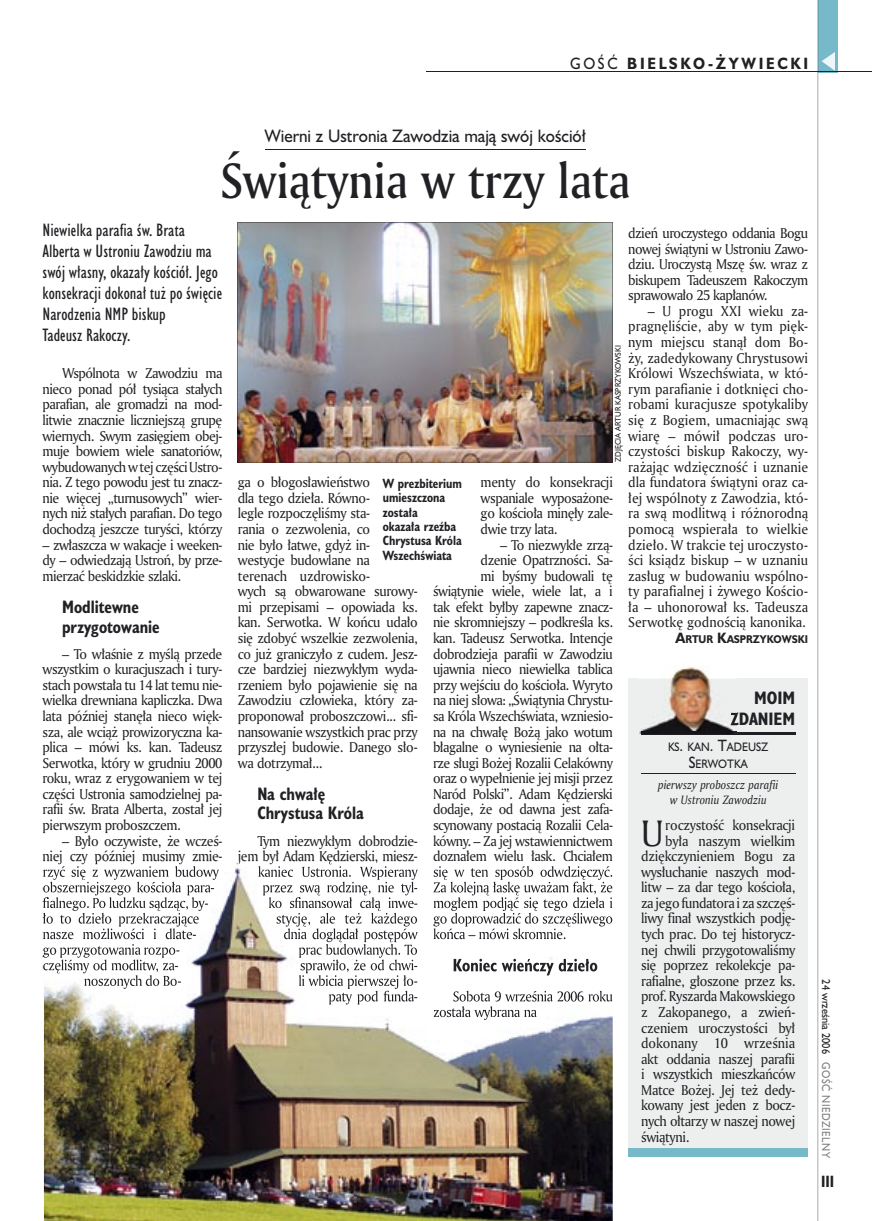
<style>
.page{position:relative;width:872px;height:1221px;background:#fff}
.page>*{position:absolute;margin:0;border:0;box-sizing:border-box;transform-origin:0 0}
.t1{font:48px "Amerigo Md PL";color:#212125;scale:.9 1}
.t2{font:35.55px "Amerigo PL";color:#212125;scale:.94 1}
.t3{font:16.5px/21px "Humanst 521 Cn PL";color:#212125}
.t4{font:700 16.5px/19.5px "Humanst 521 Cn PL";color:#212125;scale:.94 1}
.t5{font:16.5px "Humanst 521 PL";color:#212125;scale:.94 1}
.t6{font:700 16.5px/21px "Humanst 521 Cn PL";color:#212125;text-align:right}
.t7{font:700 15px "Humanst 521 PL";letter-spacing:.2em;color:#212125;scale:.9 1}
.t8{font:700 15px "Humanst 521 Cn PL";color:#212125;scale:.94 1}
.t9{font:13.8px/15.6px "Amerigo PL";letter-spacing:-.03em;color:#212125;text-align:justify;scale:.94 1}
.t10{font:13.8px "Amerigo PL";letter-spacing:-.005em;color:#212125;scale:.94 1}
.t11{font:700 12.3px/14.4px "Humanst 521 Cn PL";color:#212125;scale:.94 1}
.t12{font:italic 11.7px/15.1px "Amerigo PL";color:#212125;text-align:center;scale:.94 1}
.t13{font:11.25px/16.5px "Humanst 521 PL";color:#212125;text-align:center;scale:.9 1}
.t14{font:10.5px "Humanst 521 PL";letter-spacing:.05em;color:#7f7e83;scale:.9 1}
.t15{font:10.5px "Humanst 521 PL";color:#212125;scale:.9 1}
.t16{font:700 10.35px "Humanst 521 PL";color:#212125;scale:.9 1}
.t17{font:7.5px "Humanst 521 PL";color:#212125;scale:.94 1}
.s1{font-weight:400}
.s2{font-size:13.8px}
.s3{font-size:15px}
</style>
<div class="page">
<div style="left:818px;top:0;width:19px;height:72px;background:#76baca"></div>
<hr style="left:817px;top:0;width:1px;height:1220px;background:#212125">
<svg style="left:821px;top:52px;width:14px;height:19px"></svg>
<hr style="left:425px;top:72px;width:447px;height:1px;background:#212125">
<hr style="left:265px;top:149px;width:321px;height:1px;background:#212125">
<img style="left:44px;top:862px;width:568px;height:358px">
<img style="left:44px;top:861px;width:178px;height:3px">
<img style="left:44px;top:866px;width:175px;height:13px">
<img style="left:44px;top:881px;width:170px;height:14px">
<img style="left:44px;top:897px;width:164px;height:14px">
<img style="left:44px;top:912px;width:155px;height:14px">
<img style="left:44px;top:928px;width:152px;height:11px">
<img style="left:44px;top:944px;width:135px;height:13px">
<img style="left:44px;top:959px;width:134px;height:14px">
<img style="left:84px;top:975px;width:97px;height:13px">
<img style="left:237px;top:861px;width:180px;height:3px">
<img style="left:258px;top:866px;width:160px;height:13px">
<img style="left:263px;top:881px;width:154px;height:14px">
<img style="left:269px;top:897px;width:148px;height:14px">
<img style="left:277px;top:912px;width:141px;height:14px">
<img style="left:284px;top:928px;width:134px;height:14px">
<img style="left:299px;top:943px;width:119px;height:14px">
<img style="left:301px;top:959px;width:116px;height:14px">
<img style="left:299px;top:975px;width:118px;height:13px">
<img style="left:329px;top:990px;width:88px;height:14px">
<img style="left:434px;top:866px;width:178px;height:13px">
<img style="left:433px;top:881px;width:179px;height:14px">
<img style="left:433px;top:897px;width:179px;height:15px">
<img style="left:433px;top:912px;width:179px;height:14px">
<img style="left:433px;top:928px;width:133px;height:11px">
<img style="left:453px;top:958px;width:144px;height:17px">
<img style="left:453px;top:990px;width:159px;height:11px">
<img style="left:433px;top:1006px;width:104px;height:13px">
<div style="left:628px;top:678px;width:180px;height:478px;background:#edeeee"></div>
<div style="left:628px;top:1148px;width:180px;height:8px;background:#76baca"></div>
<hr style="left:641px;top:731px;width:154px;height:2px;background:#212125">
<hr style="left:641px;top:734px;width:154px;height:1px;background:#212125">
<hr style="left:641px;top:773px;width:154px;height:1px;background:#212125">
<img style="left:638px;top:666px;width:99px;height:67px">
<svg style="left:730px;top:712px;width:7px;height:13px"></svg>
<img style="left:641px;top:731px;width:96px;height:2px">
<img style="left:237px;top:222px;width:376px;height:240px">
<p class="t7" style="left:570px;top:53px;width:266px"><span class="s1">GOŚĆ</span> BIELSKO-ŻYWIECKI</p>
<p class="t5" style="left:265px;top:125px;width:343px">Wierni z Ustronia Zawodzia mają swój kościół</p>
<h1 class="t1" style="left:220px;top:149px;width:457px">Świątynia w trzy lata</h1>
<p class="t3" style="left:43px;top:219px;width:181px">Niewielka parafia św. Brata<br>Alberta w Ustroniu Zawodziu ma swój własny, okazały kościół. Jego konsekracji dokonał tuż po święcie<br>Narodzenia NMP biskup<br>Tadeusz Rakoczy.</p>
<p class="t9" style="left:43px;top:365px;width:193px;text-indent:20px">Wspólnota w Zawodziu ma nieco ponad pół tysiąca stałych parafian, ale gromadzi na mod&shy;litwie znacznie liczniejszą grupę wiernych. Swym zasięgiem obej&shy;muje bowiem wiele sanatoriów, wybudowanych w tej części Ustro&shy;nia. Z tego powodu jest tu znacz&shy;nie więcej „turnusowych” wier&shy;nych niż stałych parafian. Do tego dochodzą jeszcze turyści, którzy</p>
<p class="t9" style="left:43px;top:536px;width:193px">– zwłaszcza w wakacje i weeken&shy;dy – odwiedzają Ustroń, by prze&shy;mierzać beskidzkie szlaki.</p>
<p class="t4" style="left:62px;top:596px;width:105px">Modlitewne przygotowanie</p>
<p class="t9" style="left:43px;top:645px;width:193px;text-indent:20px">– To właśnie z myślą przede wszystkim o kuracjuszach i tury&shy;stach powstała tu 14 lat temu nie&shy;wielka drewniana kapliczka. Dwa lata później stanęła nieco więk&shy;sza, ale wciąż prowizoryczna ka&shy;plica – mówi ks. kan. Tadeusz Serwotka, który w grudniu 2000 roku, wraz z erygowaniem w tej części Ustronia samodzielnej pa&shy;rafii św. Brata Alberta, został jej pierwszym proboszczem.</p>
<p class="t9" style="left:43px;top:832px;width:193px;text-align:right">– Było oczywiste, że wcześ&shy;niej czy później musimy zmie-</p>
<p class="t9" style="left:628px;top:225px;width:193px">dzień uroczystego oddania Bogu nowej świątyni w Ustroniu Zawo&shy;dziu. Uroczystą Mszę św. wraz z biskupem Tadeuszem Rakoczym sprawowało 25 kapłanów.</p>
<p class="t9" style="left:628px;top:303px;width:193px;text-indent:20px">– U progu XXI wieku za&shy;pragnęliście, aby w tym pięk&shy;nym miejscu stanął dom Bo&shy;ży, zadedykowany Chrystusowi Królowi Wszechświata, w któ&shy;rym parafianie i dotknięci cho&shy;robami kuracjusze spotykaliby się z Bogiem, umacniając swą wiarę – mówił podczas uro&shy;czystości biskup Rakoczy, wy&shy;rażając wdzięczność i uznanie dla fundatora świątyni oraz ca&shy;łej wspólnoty z Zawodzia, któ&shy;ra swą modlitwą i różnorodną pomocą wspierała to wielkie dzieło. W trakcie tej uroczysto&shy;ści ksiądz biskup – w uznaniu zasług w budowaniu wspólno&shy;ty parafialnej i żywego Kościo&shy;ła – uhonorował ks. Tadeusza Serwotkę godnością kanonika.</p>
<p class="t16" style="left:675px;top:632px;width:149px"><span class="s2">A</span>RTUR <span class="s2">K</span>ASPRZYKOWSKI</p>
<p class="t17" style="left:613px;top:462px;width:126px;rotate:-90deg">ZDJĘCIA ARTUR KASPRZYKOWSKI</p>
<p class="t9" style="left:480px;top:474px;width:142px">menty do konsekracji wspaniale wyposażone&shy;go kościoła minęły zale&shy;dwie trzy lata.</p>
<p class="t9" style="left:433px;top:536px;width:193px;text-align:right">– To niezwykłe zrzą-<br>dzenie Opatrzności. Sa-<br>mi byśmy budowali tę świątynie wiele, wiele lat, a i tak efekt byłby zapewne znacz&shy;nie skromniejszy – podkreśla ks. kan. Tadeusz Serwotka. Intencje dobrodzieja parafii w Zawodziu ujawnia nieco niewielka tablica przy wejściu do kościoła. Wyryto na niej słowa: „Świątynia Chrystu&shy;sa Króla Wszechświata, wzniesio&shy;na na chwałę Bożą jako wotum błagalne o wyniesienie na ołta&shy;rze sługi Bożej Rozalii Celakówny oraz o wypełnienie jej misji przez<br>Naród Polski”. Adam Kędzierski dodaje, że od dawna jest zafa&shy;scynowany postacią Rozalii Cela&shy;kówny. – Za jej wstawiennictwem doznałem wielu łask. Chciałem</p>
<p class="t9" style="left:238px;top:474px;width:193px;text-align:left">ga o błogosławieństwo<br>dla tego dzieła. Równo-<br>legle rozpoczęliśmy sta-<br>rania o zezwolenia, co<br>nie było łatwe, gdyż in&shy;westycje budowlane na terenach uzdrowisko-<br>wych są obwarowane surowy&shy;mi przepisami – opowiada ks. kan. Serwotka. W końcu udało się zdobyć wszelkie zezwolenia, co już graniczyło z cudem. Jesz&shy;cze bardziej niezwykłym wyda&shy;rzeniem było pojawienie się na<br>Zawodziu człowieka, który za&shy;proponował proboszczowi... sfi&shy;nansowanie wszystkich prac przy przyszłej budowie. Danego sło&shy;wa dotrzymał...</p>
<p class="t4" style="left:257px;top:783px;width:115px">Na chwałę<br>Chrystusa Króla</p>
<p class="t9" style="left:238px;top:832px;width:193px;text-align:right">Tym niezwykłym dobrodzie&shy;jem był Adam Kędzierski, miesz-</p>
<p class="t11" style="left:383px;top:475px;width:86px">W prezbiterium umieszczona została<br>okazała rzeźba<br>Chrystusa Króla<br>Wszechświata</p>
<p class="t6" style="left:730px;top:687px;width:66px">MOIM<br>ZDANIEM</p>
<p class="t13" style="left:668px;top:738px;width:113px">KS<span class="s3">.</span> KAN<span class="s3">. T</span>ADEUSZ<br><span class="s3">S</span>ERWOTKA</p>
<p class="t12" style="left:658px;top:777px;width:129px">pierwszy proboszcz parafii w Ustroniu Zawodziu</p>
<h2 class="t2" style="left:641px;top:809px;width:25px">U</h2>
<p class="t9" style="left:665px;top:816px;width:140px">roczystość konsekracji</p>
<p class="t9" style="left:665px;top:832px;width:140px">była naszym wielkim</p>
<p class="t9" style="left:641px;top:848px;width:165px">dziękczynieniem Bogu za</p>
<p class="t9" style="left:641px;top:863px;width:165px">wysłuchanie naszych mod-</p>
<p class="t9" style="left:641px;top:879px;width:165px">litw – za dar tego kościoła,</p>
<p class="t9" style="left:641px;top:894px;width:165px">za jego fundatora i za szczęś-</p>
<p class="t9" style="left:641px;top:910px;width:165px">liwy finał wszystkich podję-</p>
<p class="t9" style="left:641px;top:925px;width:165px">tych prac. Do tej historycz-</p>
<p class="t9" style="left:641px;top:941px;width:165px">nej chwili przygotowaliśmy</p>
<p class="t9" style="left:641px;top:957px;width:165px">się poprzez rekolekcje pa-</p>
<p class="t9" style="left:641px;top:972px;width:165px">rafialne, głoszone przez ks.</p>
<p class="t9" style="left:641px;top:988px;width:165px">prof. Ryszarda Makowskiego</p>
<p class="t9" style="left:641px;top:1003px;width:165px">z Zakopanego, a zwień-</p>
<p class="t9" style="left:641px;top:1019px;width:165px">czeniem uroczystości był</p>
<p class="t10" style="left:641px;top:1033px;width:165px">dokonany 10 września</p>
<p class="t9" style="left:641px;top:1050px;width:165px">akt oddania naszej parafii</p>
<p class="t9" style="left:641px;top:1066px;width:165px">i wszystkich mieszkańców</p>
<p class="t9" style="left:641px;top:1081px;width:165px">Matce Bożej. Jej też dedy-</p>
<p class="t9" style="left:641px;top:1097px;width:165px">kowany jest jeden z bocz-</p>
<p class="t9" style="left:641px;top:1112px;width:165px">nych ołtarzy w naszej nowej</p>
<p class="t9" style="left:641px;top:1128px;width:53px">świątyni.</p>
<p class="t15" style="left:833px;top:979px;width:84px;rotate:90deg">24 września 2006</p>
<p class="t14" style="left:833px;top:1062px;width:108px;rotate:90deg">GOŚĆ NIEDZIELNY</p>
<p class="t8" style="left:821px;top:1171px;width:15px">III</p>
</div>
